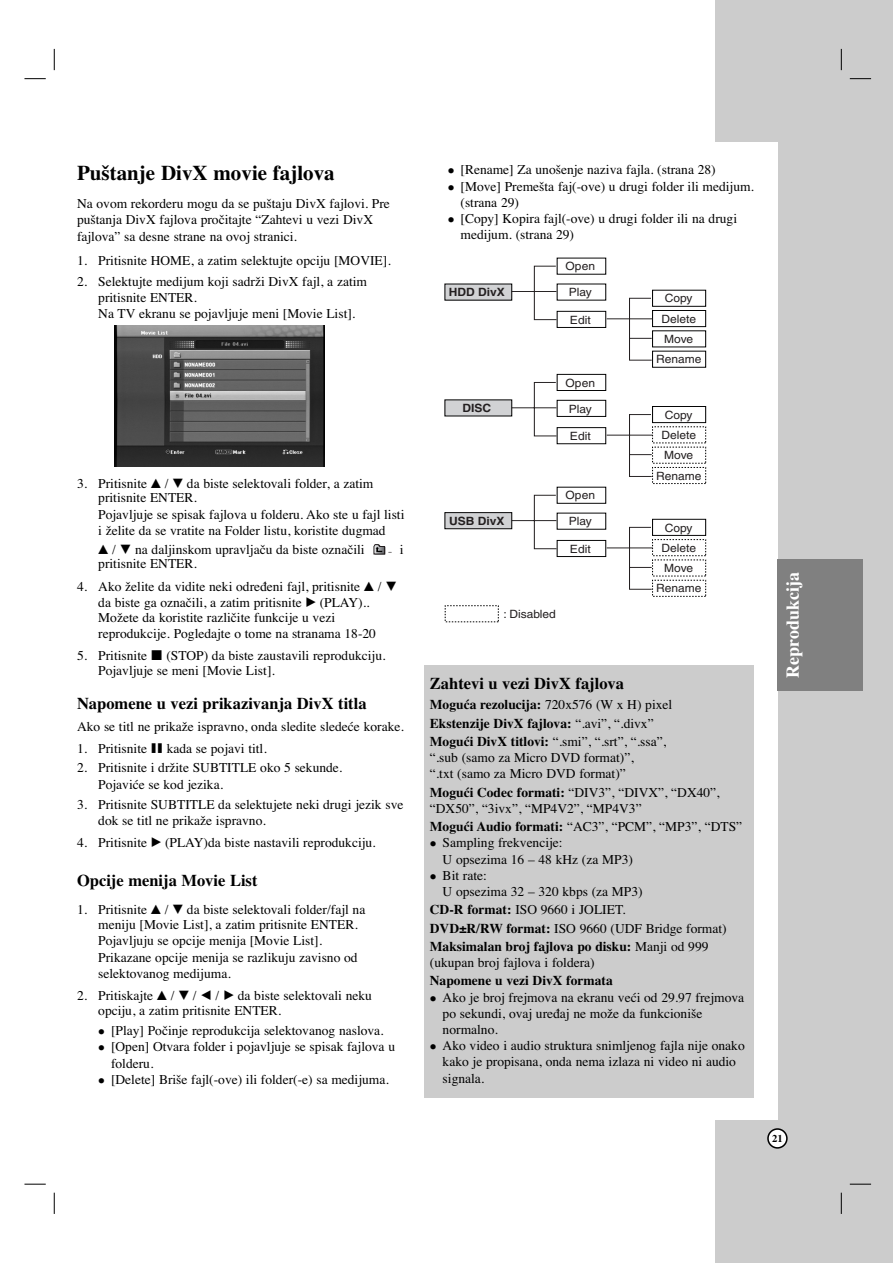
<style>
.page{position:relative;width:893px;height:1263px;background:#fff}
.page>*{position:absolute;margin:0;border:0;box-sizing:border-box;transform-origin:0 0}
.t1{font:700 21px "Times CE";color:#000}
.t2{font:700 18px "Times CE";color:#fff}
.t3{font:700 16.5px "Times CE";color:#000}
.t4{font:13.5px/16.2px "Times CE";color:#000}
.t5{font:700 13.5px/18.3px "Times CE";color:#000}
.t6{font:11.4px/20.2px "Helvetica";color:#231f20;text-align:center;scale:1.05 1}
.t7{font:700 11.4px "Helvetica";color:#231f20;scale:1.05 1}
.t8{font:700 10.5px "Times CE";color:#000}
.s1{font-family:"Sony PS Common"}
.s2{font-family:"Times New Roman Efo"}
.s3{font-weight:400}
.s4{font-weight:700}
.s5{font-family:"Helvetica"}
</style>
<div class="page">
<div style="left:715px;top:0;width:177px;height:1263px;background:#ccc"></div>
<div style="left:640px;top:142px;width:137px;height:978px;background:#fff"></div>
<svg style="left:767px;top:1128px;width:20px;height:21px"></svg>
<div style="left:777px;top:559px;width:85px;height:132px;background:#808080"></div>
<svg style="left:54px;top:49px;width:1px;height:21px"></svg>
<svg style="left:840px;top:49px;width:1px;height:21px"></svg>
<svg style="left:54px;top:1193px;width:1px;height:21px"></svg>
<svg style="left:840px;top:1193px;width:1px;height:21px"></svg>
<svg style="left:24px;top:78px;width:22px;height:1px"></svg>
<svg style="left:849px;top:78px;width:22px;height:1px"></svg>
<svg style="left:24px;top:1184px;width:22px;height:1px"></svg>
<svg style="left:849px;top:1184px;width:22px;height:1px"></svg>
<svg style="left:373px;top:552px;width:19px;height:3px"></svg>
<svg style="left:373px;top:544px;width:18px;height:10px"></svg>
<img style="left:114px;top:326px;width:211px;height:140px">
<div style="left:424px;top:665px;width:329px;height:433px;background:#ccc"></div>
<div style="left:445px;top:284px;width:66px;height:16px;background:#d1d2d4"></div>
<div style="left:652px;top:290px;width:54px;height:17px;border:1px solid #000"></div>
<div style="left:652px;top:310px;width:54px;height:17px;border:1px solid #000"></div>
<svg style="left:510px;top:265px;width:143px;height:96px"></svg>
<div style="left:556px;top:374px;width:50px;height:17px;border:1px solid #000"></div>
<div style="left:652px;top:406px;width:54px;height:17px;border:1px solid #000"></div>
<div style="left:652px;top:467px;width:54px;height:17px;border:1px dashed #000"></div>
<svg style="left:510px;top:382px;width:143px;height:95px"></svg>
<div style="left:652px;top:519px;width:54px;height:17px;border:1px solid #000"></div>
<svg style="left:510px;top:495px;width:143px;height:95px"></svg>
<div style="left:444px;top:400px;width:68px;height:16px;background:#d1d2d4"></div>
<div style="left:444px;top:512px;width:68px;height:17px;background:#d1d2d4;border:1px solid #000"></div>
<h1 class="t1" style="left:77px;top:165px;width:259px">Puštanje DivX movie fajlova</h1>
<p class="t4" style="left:77px;top:197px;width:314px">Na ovom rekorderu mogu da se puštaju DivX fajlovi. Pre puštanja DivX fajlova pročitajte “Zahtevi u vezi DivX fajlova” sa desne strane na ovoj stranici.</p>
<p class="t4" style="left:77px;top:254px;width:315px">1. Pritisnite HOME, a zatim selektujte opciju [MOVIE].</p>
<p class="t4" style="left:98px;top:274px;width:270px;text-indent:-21px">2. Selektujte medijum koji sadrži DivX fajl, a zatim pritisnite ENTER.<br>Na TV ekranu se pojavljuje meni [Movie List].</p>
<p class="t4" style="left:98px;top:477px;width:276px;line-height:14.9px;text-indent:-21px">3. Pritisnite <span class="s1">V</span> / <span class="s1">V</span> da biste selektovali folder, a zatim pritisnite ENTER.</p>
<p class="t4" style="left:98px;top:507px;width:307px">Pojavljuje se spisak fajlova u folderu. Ako ste u fajl listi i želite da se vratite na Folder listu, koristite dugmad</p>
<p class="t4" style="left:98px;top:542px;width:268px"><span class="s1">V</span> / <span class="s1">V</span> na daljinskom upravljaču da biste označili</p>
<p class="t4" style="left:400px;top:542px;width:5px">i</p>
<p class="t4" style="left:98px;top:557px;width:100px">pritisnite ENTER.</p>
<p class="t4" style="left:77px;top:579px;width:321px;text-align:center">4. Ako želite da vidite neki odre<span class="s2">œ</span>eni fajl, pritisnite <span class="s1">V</span> / <span class="s1">V </span>da biste ga označili, a zatim pritisnite <span class="s1">B</span> (PLAY)..</p>
<p class="t4" style="left:98px;top:611px;width:279px">Možete da koristite različite funkcije u vezi reprodukcije. Pogledajte o tome na stranama 18-20</p>
<p class="t4" style="left:98px;top:649px;width:289px;line-height:14.9px;text-indent:-21px">5. Pritisnite <span class="s1">X</span> (STOP) da biste zaustavili reprodukciju.<br>Pojavljuje se meni [Movie List].</p>
<p class="t3" style="left:77px;top:698px;width:291px">Napomene u vezi prikazivanja DivX titla</p>
<p class="t4" style="left:77px;top:720px;width:328px">Ako se titl ne prikaže ispravno, onda sledite sledeće korake.</p>
<p class="t4" style="left:77px;top:742px;width:191px">1. Pritisnite <span class="s1">X</span> kada se pojavi titl.</p>
<p class="t4" style="left:98px;top:761px;width:245px;text-indent:-21px">2. Pritisnite i držite SUBTITLE oko 5 sekunde.<br>Pojaviće se kod jezika.</p>
<p class="t4" style="left:98px;top:798px;width:306px;text-indent:-21px">3. Pritisnite SUBTITLE da selektujete neki drugi jezik sve dok se titl ne prikaže ispravno.</p>
<p class="t4" style="left:77px;top:836px;width:300px">4. Pritisnite <span class="s1">B</span> (PLAY)da biste nastavili reprodukciju.</p>
<p class="t3" style="left:77px;top:875px;width:182px">Opcije menija Movie List</p>
<p class="t4" style="left:98px;top:904px;width:268px;line-height:14.9px;text-indent:-21px">1. Pritisnite <span class="s1">V</span> / <span class="s1">V</span> da biste selektovali folder/fajl na meniju [Movie List], a zatim pritisnite ENTER.</p>
<p class="t4" style="left:98px;top:934px;width:261px">Pojavljuju se opcije menija [Movie List].<br>Prikazane opcije menija se razlikuju zavisno od selektovanog medijuma.</p>
<p class="t4" style="left:98px;top:989px;width:275px;line-height:14.9px;text-indent:-21px">2. Pritiskajte <span class="s1">V</span> / <span class="s1">V</span> / <span class="s1">B</span> / <span class="s1">B</span> da biste selektovali neku opciju, a zatim pritisnite ENTER.</p>
<p class="t4" style="left:111px;top:1024px;width:285px">[Play] Počinje reprodukcija selektovanog naslova. [Open] Otvara folder i pojavljuje se spisak fajlova u folderu.<br>[Delete] Briše fajl(-ove) ili folder(-e) sa medijuma.</p>
<p class="t4" style="left:460px;top:163px;width:295px">[Rename] Za unošenje naziva fajla. (strana 28) [Move] Premešta faj(-ove) u drugi folder ili medijum. (strana 29)<br>[Copy] Kopira fajl(-ove) u drugi folder ili na drugi medijum. (strana 29)</p>
<p class="t7" style="left:449px;top:288px;width:55px">HDD DivX</p>
<p class="t7" style="left:462px;top:404px;width:29px">DISC</p>
<p class="t7" style="left:449px;top:517px;width:54px">USB DivX</p>
<p class="t6" style="left:565px;top:257px;width:29px">Open</p>
<p class="t6" style="left:569px;top:283px;width:23px">Play</p>
<p class="t6" style="left:570px;top:311px;width:21px">Edit</p>
<p class="t6" style="left:565px;top:374px;width:29px">Open</p>
<p class="t6" style="left:569px;top:400px;width:23px">Play</p>
<p class="t6" style="left:570px;top:427px;width:21px">Edit</p>
<p class="t6" style="left:565px;top:486px;width:29px">Open</p>
<p class="t6" style="left:569px;top:512px;width:23px">Play</p>
<p class="t6" style="left:570px;top:540px;width:21px">Edit</p>
<p class="t6" style="left:503px;top:605px;width:52px">: Disabled</p>
<p class="t6" style="left:656px;top:289px;width:45px">Copy<br>Delete<br>Move<br>Rename</p>
<p class="t6" style="left:656px;top:406px;width:45px">Copy<br>Delete<br>Move<br>Rename</p>
<p class="t6" style="left:656px;top:518px;width:45px">Copy<br>Delete<br>Move<br>Rename</p>
<p class="t3" style="left:430px;top:678px;width:196px">Zahtevi u vezi DivX fajlova</p>
<p class="t5" style="left:430px;top:697px;width:244px">Moguća rezolucija: <span class="s3">720x576 (W x H) pixel<br></span>Ekstenzije DivX fajlova: <span class="s3">“.avi”, “.divx”<br></span>Mogući DivX titlovi: <span class="s3">“.smi”, “.srt”, “.ssa”,</span></p>
<p class="t4" style="left:430px;top:751px;width:205px">“.sub (samo za Micro DVD format)”, “.txt (samo za Micro DVD format)”</p>
<p class="t4" style="left:430px;top:785px;width:291px"><span class="s4">Mogući Codec formati:</span> “DIV3”, “DIVX”, “DX40”, “DX50”, “3ivx”, “MP4V2”, “MP4V3”</p>
<p class="t4" style="left:442px;top:820px;width:301px;text-indent:-13px"><span class="s4">Mogući Audio formati:</span> “AC3”, “PCM”, “MP3”, “DTS”<br>Sampling frekvencije:<br>U opsezima 16 – 48 kHz (za MP3)<br>Bit rate:<br>U opsezima 32 – 320 kbps (za MP3)</p>
<p class="t5" style="left:430px;top:902px;width:298px">CD-R format: <span class="s3">ISO 9660 i JOLIET.<br></span>DVD<span class="s5">±</span>R/RW format: <span class="s3">ISO 9660 (UDF Bridge format)<br></span>Maksimalan broj fajlova po disku: <span class="s3">Manji od 999</span></p>
<p class="t4" style="left:430px;top:956px;width:166px">(ukupan broj fajlova i foldera)</p>
<p class="t5" style="left:430px;top:973px;width:184px">Napomene u vezi DivX formata</p>
<p class="t4" style="left:442px;top:990px;width:303px">Ako je broj frejmova na ekranu veći od 29.97 frejmova po sekundi, ovaj ure<span class="s2">œ</span>aj ne može da funkcioniše normalno.<br>Ako video i audio struktura snimljenog fajla nije onako kako je propisana, onda nema izlaza ni video ni audio signala.</p>
<h2 class="t2" style="left:786px;top:678px;width:107px;rotate:-90deg">Reprodukcija</h2>
<p class="t8" style="left:772px;top:1135px;width:12px">21</p>
</div>
